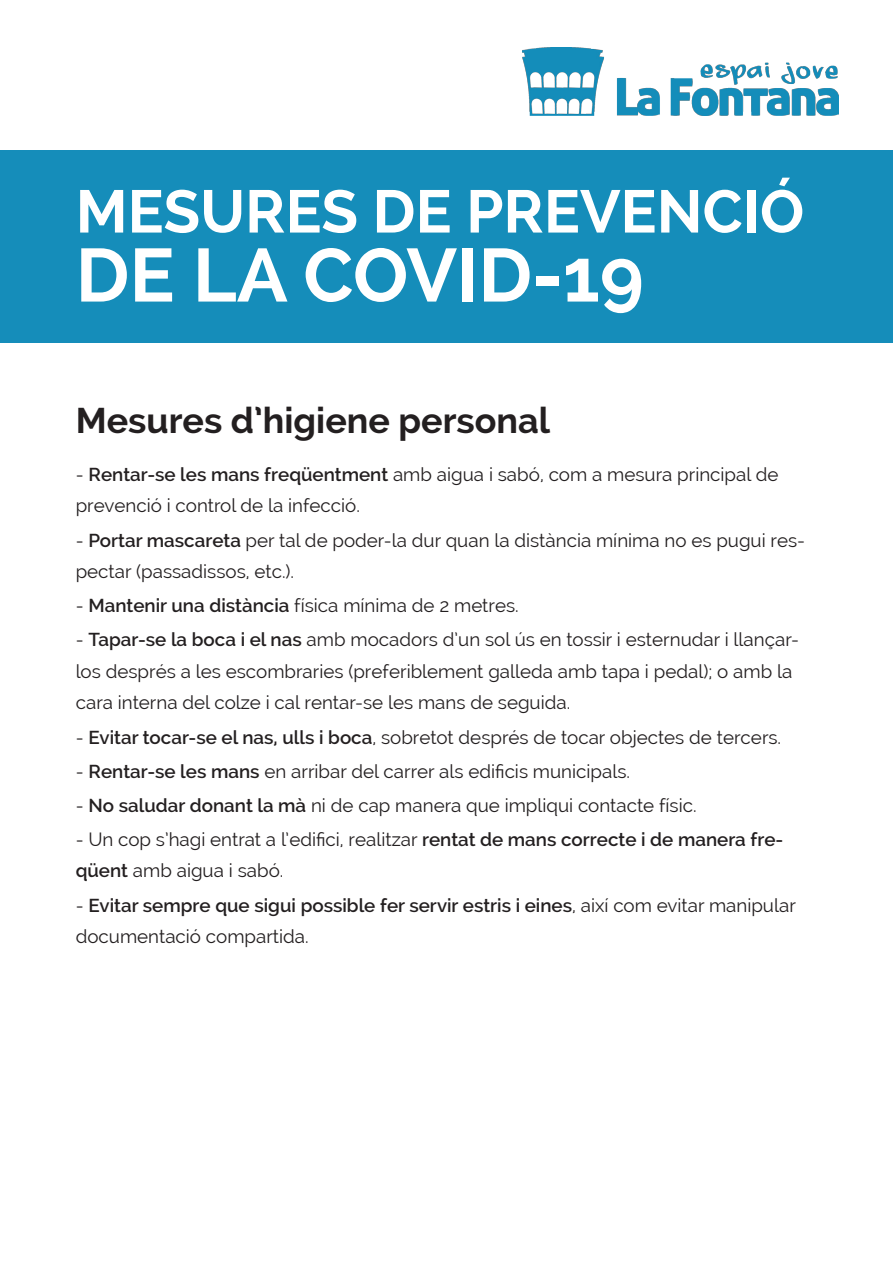
<style>
.page{position:relative;width:893px;height:1263px;background:#fff}
.page>*{position:absolute;margin:0;border:0;box-sizing:border-box;transform-origin:0 0}
.t1{font:700 75px "Raleway";color:#fff}
.t2{font:700 60px "Raleway";color:#fff}
.t3{font:700 35.85px "Raleway";color:#231f20}
.t4{font:18.75px/31.5px "Raleway";color:#231f20}
.t5{font:600 18.75px/31.5px "Raleway";color:#231f20}
.s1{font-weight:600}
.s2{font-weight:400}
</style>
<div class="page">
<img style="left:522px;top:47px;width:317px;height:68px">
<div style="left:0;top:150px;width:893px;height:193px;background:#158dba"></div>
<p class="t2" style="left:76px;top:177px;width:730px">MESURES DE PREVENCIÓ</p>
<p class="t1" style="left:76px;top:232px;width:570px">DE LA COVID-19</p>
<p class="t3" style="left:76px;top:400px;width:476px">Mesures d’higiene personal</p>
<p class="t4" style="left:76px;top:458px;width:704px">- <span class="s1">Rentar-se les mans freqüentment</span> amb aigua i sabó, com a mesura principal de prevenció i control de la infecció.</p>
<p class="t4" style="left:76px;top:524px;width:731px">- <span class="s1">Portar mascareta</span> per tal de poder-la dur quan la distància mínima no es pugui res&shy;pectar (passadissos, etc.).</p>
<p class="t4" style="left:76px;top:590px;width:445px">- <span class="s1">Mantenir una distància</span> física mínima de 2 metres.</p>
<p class="t4" style="left:76px;top:624px;width:725px">- <span class="s1">Tapar-se la boca i el nas</span> amb mocadors d’un sol ús en tossir i esternudar i llançar&shy;los després a les escombraries (preferiblement galleda amb tapa i pedal); o amb la cara interna del colze i cal rentar-se les mans de seguida.</p>
<p class="t4" style="left:76px;top:721px;width:707px">- <span class="s1">Evitar tocar-se el nas, ulls i boca</span>, sobretot després de tocar objectes de tercers.</p>
<p class="t4" style="left:76px;top:755px;width:556px">- <span class="s1">Rentar-se les mans</span> en arribar del carrer als edificis municipals.</p>
<p class="t4" style="left:76px;top:789px;width:622px">- <span class="s1">No saludar donant la mà</span> ni de cap manera que impliqui contacte físic.</p>
<p class="t4" style="left:76px;top:823px;width:709px">- Un cop s’hagi entrat a l’edifici, realitzar <span class="s1">rentat de mans correcte i de manera fre&shy;qüent</span> amb aigua i sabó.</p>
<p class="t5" style="left:76px;top:889px;width:722px"><span class="s2">-</span> Evitar sempre que sigui possible fer servir estris i eines<span class="s2">, així com evitar manipular documentació compartida.</span></p>
</div>
